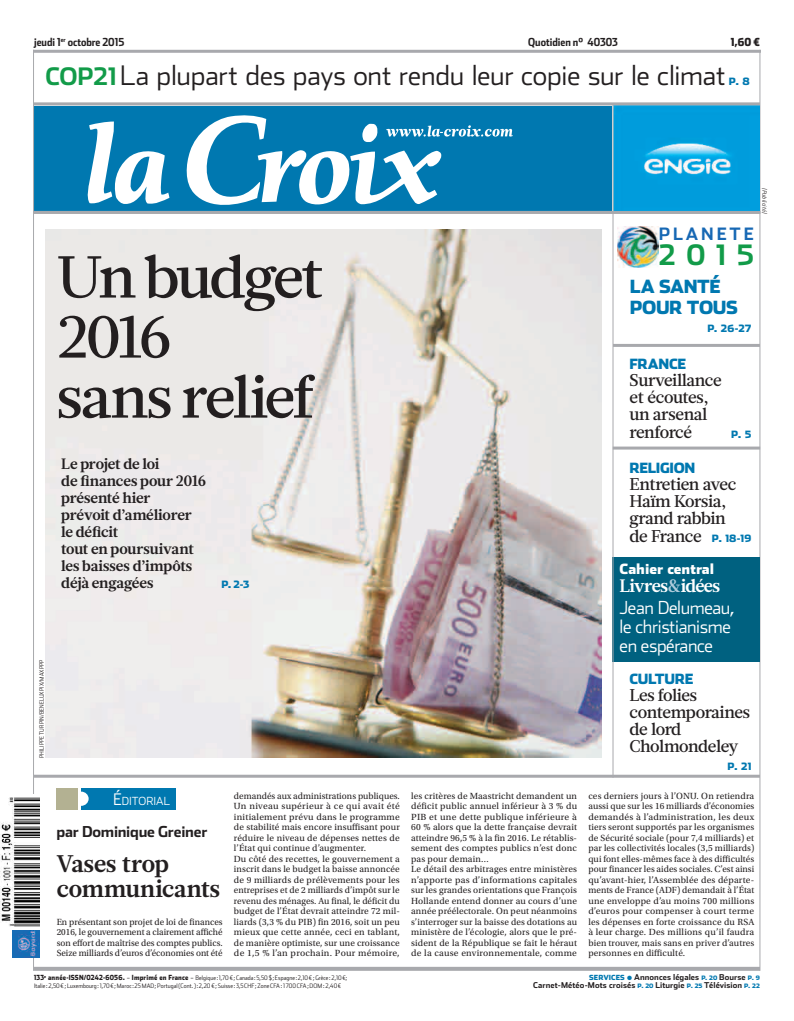
<style>
.page{position:relative;width:794px;height:1021px;background:#fff}
.page>*{position:absolute;margin:0;border:0;box-sizing:border-box;transform-origin:0 0}
.t1{font:500 59px/60px "Glosa";letter-spacing:-.05em;color:#231f20}
.t2{font:700 28px "Stainless";color:#129b49}
.t3{font:300 27px "Stainless";letter-spacing:-.01em;color:#231f20}
.t4{font:700 24px/25px "Glosa";letter-spacing:-.01em;color:#231f20}
.t5{font:300 18px/19px "Stainless";letter-spacing:-.02em;color:#fff}
.t6{font:900 18px/21px "Stainless";letter-spacing:-.025em;color:#0078b0}
.t7{font:700 18px "Glosa";letter-spacing:-.035em;color:#fff}
.t8{font:500 17px/17.3px "Glosa";letter-spacing:-.03em;color:#231f20}
.t9{font:700 17px "Stainless";color:#1768b4}
.t10{font:700 15px/17px "Glosa";letter-spacing:-.015em;color:#231f20}
.t11{font:700 15px "Stainless";letter-spacing:-.015em;color:#231f20}
.t12{font:900 14px "Stainless";letter-spacing:-.025em;color:#0078b0}
.t13{font:900 14px "Stainless";color:#fff}
.t14{font:300 11.2px "Stainless";letter-spacing:.005em;color:#fff}
.t15{font:700 11px "Stainless Cond";color:#231f20}
.t16{font:900 11px "Stainless Cond";color:#231f20}
.t17{font:900 10px "Stainless";color:#0078b0}
.t18{font:9.4px/10.5px "Utopia Std";letter-spacing:.015em;color:#231f20;text-align:justify}
.t19{font:700 8px/8px "Stainless";letter-spacing:.01em;color:#231f20;text-align:right}
.t20{font:300 6.2px/7.5px "Stainless Cond";letter-spacing:.005em;color:#231f20;scale:1.06 1}
.t21{font:300 6px "Stainless Cond";letter-spacing:.02em;color:#231f20}
.t22{font:italic 6px "DIN";color:#231f20}
.s1{font-weight:700;font-size:24px;color:#129b49}
.s2{font-family:"Stainless";font-weight:900;font-size:10px;color:#0078b0}
.s3{color:#adcbdb}
.s4{font-size:16px}
.s5{font-family:"Stainless";font-weight:900;font-size:7px}
.s6{font-family:"Stainless";font-size:7px}
.s7{font-weight:900;font-size:7px;color:#0078b0}
.s8{font-family:"LC Special Char A";font-weight:400;font-size:7.5px;color:#0078b0}
.s9{font-weight:900;font-size:6px;color:#0078b0}
</style>
<div class="page">
<svg style="left:34px;top:966px;width:725px;height:4px;fill:#a8a9ad"></svg>
<hr style="left:33px;top:50px;width:1px;height:920px;background:#a8a9ad">
<hr style="left:759px;top:50px;width:1px;height:920px;background:#a8a9ad">
<hr style="left:33px;top:50px;width:728px;height:3px;background:#a8a9ad">
<img style="left:45px;top:230px;width:556px;height:527px">
<div style="left:57px;top:788px;width:119px;height:21px;background:#0078b0"></div>
<div style="left:74px;top:791px;width:15px;height:14px;background:#fff;border-radius:50%"></div>
<div style="left:56px;top:788px;width:22px;height:21px;background:#b3b192"></div>
<hr style="left:78px;top:788px;width:3px;height:21px;background:#fff">
<img style="left:0;top:796px;width:39px;height:134px">
<img style="left:12px;top:930px;width:27px;height:27px">
<hr style="left:34px;top:774px;width:726px;height:3px;background:#a8a9ad">
<div style="left:34px;top:106px;width:578px;height:105px;background:#0078b0"></div>
<svg style="left:86px;top:121px;width:83px;height:84px"></svg>
<svg style="left:184px;top:114px;width:329px;height:96px"></svg>
<div style="left:612px;top:557px;width:148px;height:104px;background:#006180"></div>
<img style="left:613px;top:105px;width:146px;height:106px">
<hr style="left:612px;top:105px;width:1px;height:672px;background:#a8a9ad">
<hr style="left:34px;top:211px;width:726px;height:3px;background:#a8a9ad">
<hr style="left:34px;top:102px;width:726px;height:3px;background:#a8a9ad">
<img style="left:617px;top:226px;width:42px;height:42px">
<hr style="left:613px;top:344px;width:147px;height:3px;background:#a8a9ad">
<hr style="left:613px;top:446px;width:147px;height:3px;background:#a8a9ad">
<p class="t15" style="left:34px;top:35px;width:92px">jeudi 1<sup>er</sup> octobre 2015</p>
<p class="t15" style="left:528px;top:35px;width:91px">Quotidien n° 40303</p>
<p class="t16" style="left:730px;top:35px;width:31px">1,60 €</p>
<h3 class="t3" style="left:45px;top:59px;width:682px"><span class="s1">Cop21</span> La plupart des pays ont rendu leur copie sur le climat</h3>
<p class="t17" style="left:729px;top:75px;width:22px">P. 8</p>
<h1 class="t1" style="left:57px;top:248px;width:268px">Un budget<br>2016<br>sans relief</h1>
<h3 class="t10" style="left:61px;top:455px;width:146px">Le projet de loi<br>de finances pour 2016 présenté hier<br>prévoit d’améliorer le déficit<br>tout en poursuivant les baisses d’impôts déjà engagées</h3>
<p class="t17" style="left:221px;top:577px;width:29px">P. 2-3</p>
<p class="t21" style="left:38px;top:758px;width:100px;rotate:-90deg">Philippe Turpin/BENELUXPIX/MAXPPP</p>
<h3 class="t9" style="left:659px;top:223px;width:84px">pla nEte</h3>
<h2 class="t2" style="left:659px;top:238px;width:96px">2015</h2>
<h3 class="t6" style="left:630px;top:275px;width:108px">LA SANTÉ<br>POUR TOUS</h3>
<p class="t17" style="left:707px;top:322px;width:46px">P. 26-27</p>
<p class="t22" style="left:768px;top:188px;width:27px;rotate:90deg">(Publicité)</p>
<h3 class="t12" style="left:629px;top:354px;width:39px">FRANCE</h3>
<h3 class="t8" style="left:629px;top:371px;width:94px">Surveillance et écoutes, un arsenal renforcé</h3>
<p class="t17" style="left:731px;top:427px;width:22px">P. 5</p>
<h3 class="t12" style="left:629px;top:459px;width:67px">RELIGION</h3>
<h3 class="t8" style="left:629px;top:476px;width:123px">Entretien avec<br>Haïm Korsia, grand rabbin<br>de France <span class="s2">P. 18-19</span></h3>
<h3 class="t13" style="left:619px;top:559px;width:96px">CAHIER CENTRAL</h3>
<h3 class="t7" style="left:619px;top:573px;width:102px">Livres<span class="s3">&amp;</span>idées</h3>
<h3 class="t5" style="left:619px;top:597px;width:116px">Jean Delumeau, le christianisme en espérance</h3>
<h3 class="t12" style="left:629px;top:670px;width:65px">CULTURE</h3>
<h3 class="t8" style="left:629px;top:687px;width:122px;line-height:17px">Les folies contemporaines de lord<br>Cholmondeley</h3>
<p class="t17" style="left:727px;top:760px;width:25px">P. 21</p>
<p class="t14" style="left:113px;top:794px;width:58px"><span class="s4">é</span>DITORIAL</p>
<h3 class="t11" style="left:56px;top:822px;width:152px">par Dominique Greiner</h3>
<h3 class="t4" style="left:57px;top:851px;width:165px">Vases trop communicants</h3>
<p class="t18" style="left:57px;top:916px;width:167px">En présentant son projet de loi de finances 2016, le gouvernement a clairement affiché son effort de maîtrise des comptes publics.<br>Seize milliards d’euros d’économies ont été</p>
<p class="t18" style="left:234px;top:790px;width:167px;text-align:left">demandés aux administrations publiques.<br>Un niveau supérieur à ce qui avait été initialement prévu dans le programme de stabilité mais encore insuffisant pour réduire le niveau de dépenses nettes de l’État qui continue d’augmenter.<br>Du côté des recettes, le gouvernement a inscrit dans le budget la baisse annoncée de 9 milliards de prélèvements pour les entreprises et de 2 milliards d’impôt sur le revenu des ménages. Au final, le déficit du budget de l’État devrait atteindre 72 mil&shy;liards (3,3 % du PIB) fin 2016, soit un peu mieux que cette année, ceci en tablant, de manière optimiste, sur une croissance de 1,5 % l’an prochain. Pour mémoire,</p>
<p class="t18" style="left:411px;top:790px;width:167px;text-align:left">les critères de Maastricht demandent un déficit public annuel inférieur à 3 % du PIB et une dette publique inférieure à 60 % alors que la dette française devrait atteindre 96,5 % à la fin 2016. Le rétablis&shy;sement des comptes publics n’est donc pas pour demain…<br>Le détail des arbitrages entre ministères n’apporte pas d’informations capitales sur les grandes orientations que François Hollande entend donner au cours d’une année préélectorale. On peut néanmoins s’interroger sur la baisse des dotations au ministère de l’écologie, alors que le pré&shy;sident de la République se fait le héraut de la cause environnementale, comme</p>
<p class="t18" style="left:588px;top:790px;width:167px">ces derniers jours à l’ONU. On retiendra aussi que sur les 16 milliards d’économies demandés à l’administration, les deux tiers seront supportés par les organismes de Sécurité sociale (pour 7,4 milliards) et par les collectivités locales (3,5 milliards) qui font elles-mêmes face à des difficultés pour financer les aides sociales. C’est ainsi qu’avant-hier, l’Assemblée des départe&shy;ments de France (ADF) demandait à l’État une enveloppe d’au moins 700 millions d’euros pour compenser à court terme les dépenses en forte croissance du RSA à leur charge. Des millions qu’il faudra bien trouver, mais sans en priver d’autres personnes en difficulté.</p>
<p class="t20" style="left:34px;top:974px;width:297px"><span class="s5">133</span><sup>E</sup> <span class="s5">ANNÉE-ISSN/0242-6056.</span> <span class="s6">–</span> <span class="s5">IMPRIMÉ EN FRANCE</span> <span class="s6">–</span> Belgique: 1,70 €; Canada: 5,50 $; Espagne: 2,10 €; Grèce: 2,10€;<br>Italie: 2,50€; Luxembourg: 1,70€; Maroc: 25 MAD; Portugal (Cont. ): 2,20 €; Suisse: 3,5CHF; Zone CFA : 1700 CFA; DOM : 2,40€</p>
<p class="t19" style="left:533px;top:972px;width:228px"><span class="s7">SERVICES</span> <span class="s8">P</span> Annonces légales <span class="s9">P. 20</span> Bourse <span class="s9">P. 9<br></span>Carnet-Météo-Mots croisés <span class="s9">P. 20</span> Liturgie <span class="s9">P. 25</span> Télévision <span class="s9">P. 22</span></p>
</div>
